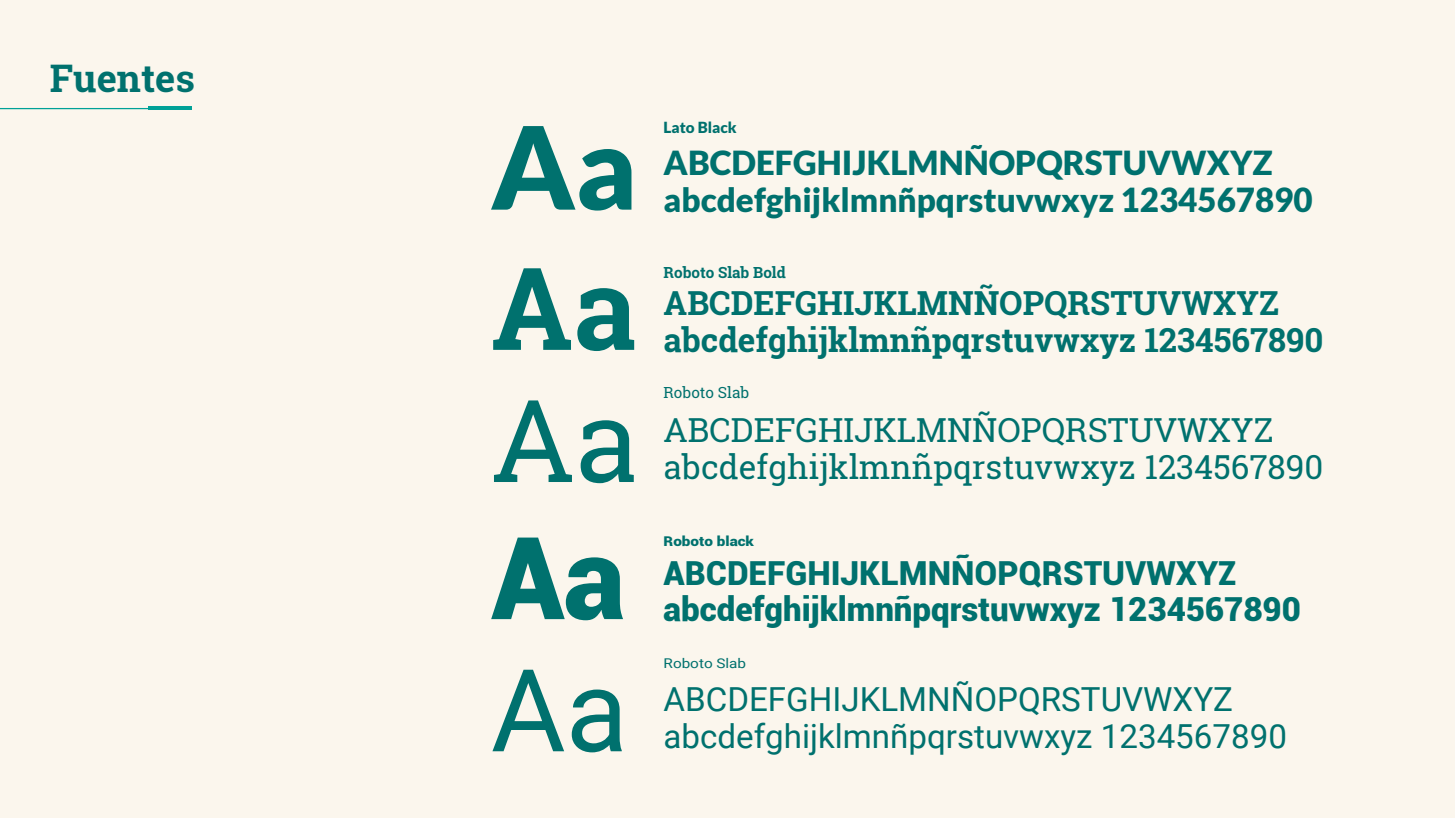
<style>
.page{position:relative;width:1455px;height:818px;background:#fff}
.page>*{position:absolute;margin:0;border:0;box-sizing:border-box;transform-origin:0 0}
.t1{font:900 114.62px "Lato";color:#00716e}
.t2{font:700 114.62px "Roboto Slab";color:#00716e}
.t3{font:114.62px "Roboto Slab";color:#00716e}
.t4{font:900 114.62px "Roboto";color:#00716e}
.t5{font:114.62px "Roboto";color:#00716e}
.t6{font:700 38px "Roboto Slab";color:#00716e}
.t7{font:900 33.12px "Lato";color:#00716e}
.t8{font:700 33.12px/36.7px "Roboto Slab";color:#00716e}
.t9{font:33.12px/36.7px "Roboto Slab";color:#00716e}
.t10{font:900 33.12px/36.7px "Roboto";color:#00716e}
.t11{font:33.12px/36.7px "Roboto";color:#00716e}
.t12{font:700 15.31px "Roboto Slab";color:#00716e}
.t13{font:15.31px "Roboto Slab";color:#00716e}
.t14{font:900 15.31px "Lato";color:#00716e}
.t15{font:900 13.44px "Roboto";color:#00716e;scale:1.14 1}
.t16{font:13.44px "Roboto";color:#00716e;scale:1.14 1}
</style>
<div class="page">
<div style="left:0;top:0;width:1455px;height:817px;background:#fbf6ed"></div>
<hr style="left:0;top:108px;width:181px;height:1px;background:#00a197">
<hr style="left:148px;top:106px;width:44px;height:4px;background:#00a197">
<p class="t6" style="left:50px;top:52px;width:147px">Fuentes</p>
<h1 class="t1" style="left:491px;top:100px;width:148px">Aa</h1>
<h1 class="t2" style="left:491px;top:229px;width:147px">Aa</h1>
<h1 class="t3" style="left:491px;top:361px;width:149px">Aa</h1>
<h1 class="t4" style="left:491px;top:497px;width:135px">Aa</h1>
<h1 class="t5" style="left:491px;top:630px;width:139px">Aa</h1>
<p class="t14" style="left:663px;top:118px;width:74px">Lato Black</p>
<p class="t7" style="left:663px;top:143px;width:611px">ABCDEFGHIJKLMNÑOPQRSTUVWXYZ</p>
<p class="t7" style="left:663px;top:180px;width:650px">abcdefghijklmnñpqrstuvwxyz 1234567890</p>
<p class="t12" style="left:663px;top:262px;width:124px">Roboto Slab Bold</p>
<p class="t8" style="left:663px;top:284px;width:661px">ABCDEFGHIJKLMNÑOPQRSTUVWXYZ abcdefghijklmnñpqrstuvwxyz 1234567890</p>
<p class="t13" style="left:663px;top:382px;width:87px">Roboto Slab</p>
<p class="t9" style="left:663px;top:411px;width:661px">ABCDEFGHIJKLMNÑOPQRSTUVWXYZ abcdefghijklmnñpqrstuvwxyz 1234567890</p>
<p class="t15" style="left:663px;top:531px;width:81px">Roboto black</p>
<p class="t10" style="left:663px;top:553px;width:639px">ABCDEFGHIJKLMNÑOPQRSTUVWXYZ abcdefghijklmnñpqrstuvwxyz 1234567890</p>
<p class="t16" style="left:663px;top:653px;width:74px">Roboto Slab</p>
<p class="t11" style="left:663px;top:679px;width:625px">ABCDEFGHIJKLMNÑOPQRSTUVWXYZ abcdefghijklmnñpqrstuvwxyz 1234567890</p>
</div>
